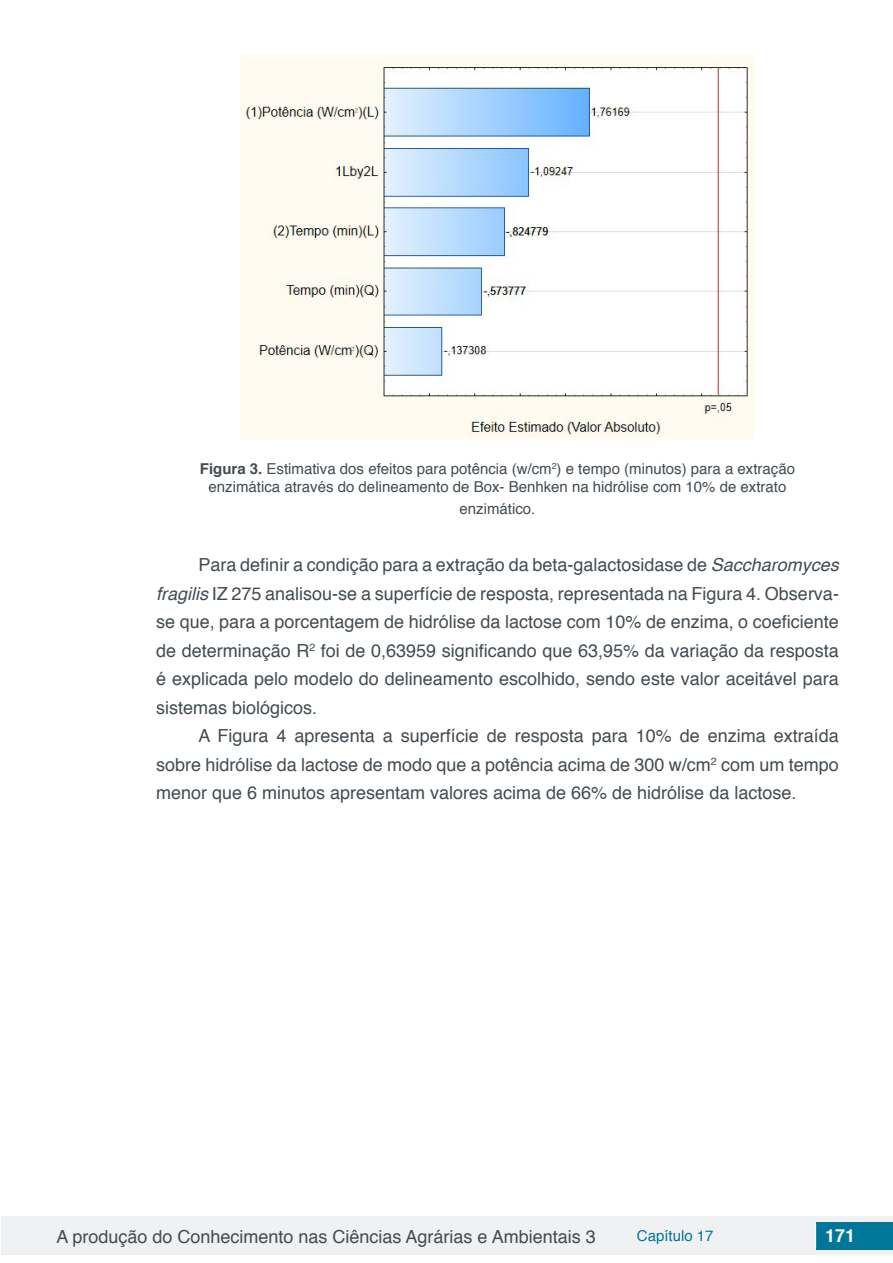
<style>
.page{position:relative;width:893px;height:1263px;background:#fff}
.page>*{position:absolute;margin:0;border:0;box-sizing:border-box;transform-origin:0 0}
.t1{font:18px/28.5px "Helvetica";color:#434c52;text-align:justify}
.t2{font:700 18px "Helvetica";color:#fff}
.t3{font:15px/18px "Helvetica";color:#434c52;text-align:center}
.t4{font:15px "Helvetica";color:#007699}
.s1{font-weight:700}
.s2{font-style:italic}
</style>
<div class="page">
<div style="left:1px;top:1216px;width:891px;height:38px;background:#f0f1f2"></div>
<div style="left:816px;top:1222px;width:77px;height:27px;background:#007699"></div>
<svg style="left:815px;top:1224px;width:1px;height:24px"></svg>
<img style="left:241px;top:54px;width:513px;height:385px">
<p class="t3" style="left:200px;top:461px;width:597px"><span class="s1">Figura 3.</span> Estimativa dos efeitos para potência (w/cm<sup>2</sup>) e tempo (minutos) para a extração enzimática através do delineamento de Box- Benhken na hidrólise com 10% de extrato</p>
<p class="t3" style="left:460px;top:500px;width:77px">enzimático.</p>
<p class="t1" style="left:156px;top:551px;width:684px;text-indent:43px">Para definir a condição para a extração da beta-galactosidase de <span class="s2">Saccharomyces fragilis</span> IZ 275 analisou-se a superfície de resposta, representada na Figura 4. Observa&shy;se que, para a porcentagem de hidrólise da lactose com 10% de enzima, o coeficiente de determinação R<sup>2</sup> foi de 0,63959 significando que 63,95% da variação da resposta é explicada pelo modelo do delineamento escolhido, sendo este valor aceitável para sistemas biológicos.</p>
<p class="t1" style="left:156px;top:722px;width:684px;text-indent:43px">A Figura 4 apresenta a superfície de resposta para 10% de enzima extraída sobre hidrólise da lactose de modo que a potência acima de 300 w/cm<sup>2</sup> com um tempo menor que 6 minutos apresentam valores acima de 66% de hidrólise da lactose.</p>
<p class="t1" style="left:56px;top:1223px;width:541px">A produção do Conhecimento nas Ciências Agrárias e Ambientais 3</p>
<p class="t4" style="left:637px;top:1224px;width:78px">Capítulo 17</p>
<p class="t2" style="left:825px;top:1221px;width:32px">171</p>
</div>
